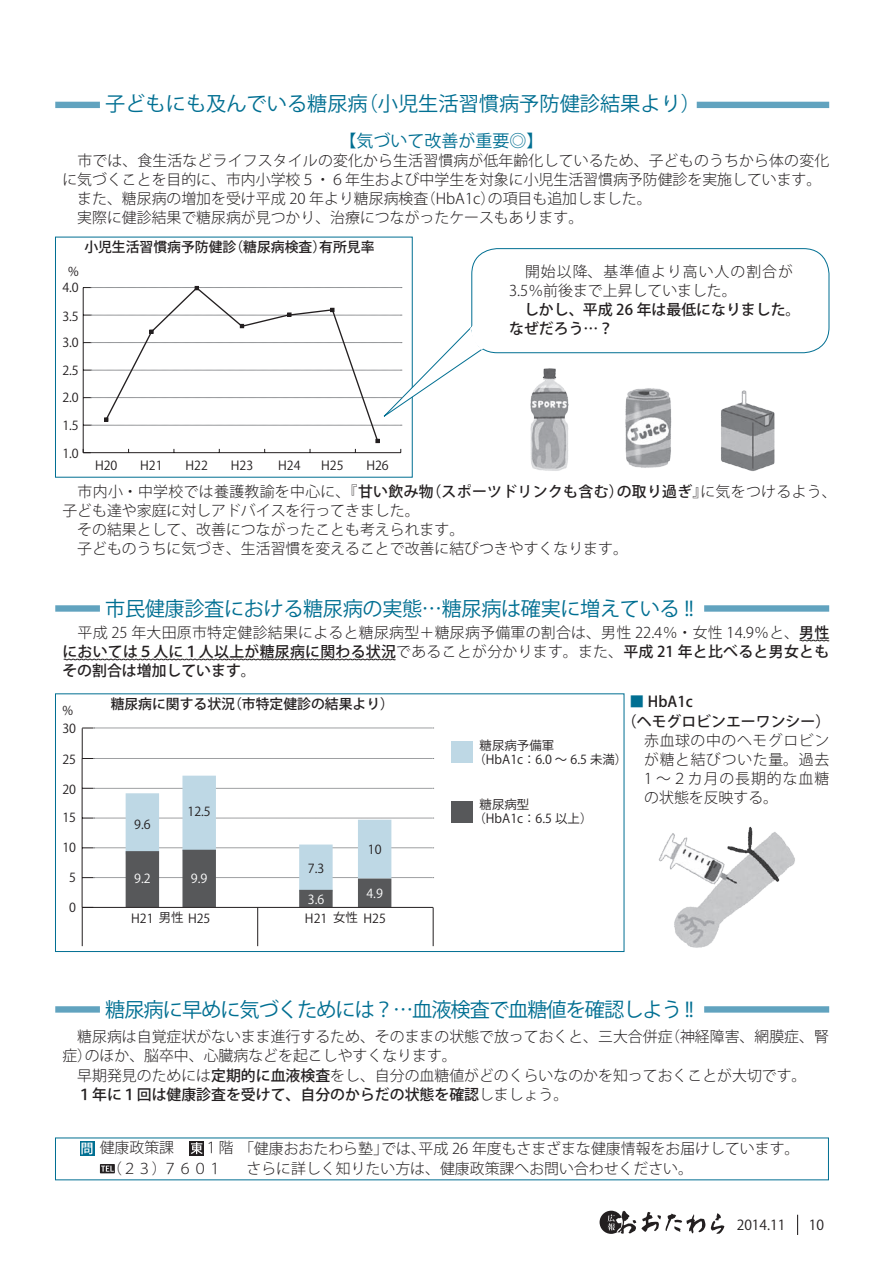
<style>
.page{position:relative;width:893px;height:1263px;background:#fff}
.page>*{position:absolute;margin:0;border:0;box-sizing:border-box;transform-origin:0 0}
.t1{font:20.25px "Koz Go Pro";letter-spacing:-.05em;color:#006f92}
.t2{font:20.25px "Koz Go Pro";letter-spacing:-.02em;color:#006f92}
.t3{font:20.25px "Koz Go Pro";color:#006f92}
.t4{font:16.95px "Koz Go Pro";color:#006f92}
.t5{font:300 14.85px/19.2px "Koz Go Pro";color:#231f20}
.t6{font:500 14.85px "Koz Go Pro";color:#231f20}
.t7{font:300 14.85px/19.2px "Koz Go Pro";letter-spacing:.065em;color:#231f20}
.t8{font:500 13.8px "Koz Go Pro";color:#231f20}
.t9{font:13.8px "Koz Go Pro";color:#231f20}
.t10{font:12.45px "Koz Go Pro";color:#231f20}
.t11{font:12.45px "Koz Go Pro";color:#fff}
.s1{font-weight:500}
.s2{color:#006f92}
.s3{font-weight:300}
</style>
<div class="page">
<div style="left:55px;top:694px;width:569px;height:258px;border:1px solid #006f92"></div>
<div style="left:472px;top:248px;width:357px;height:105px;border:1px solid #006f92;border-radius:26px"></div>
<div style="left:55px;top:102px;width:45px;height:6px;background:#61a3bf"></div>
<div style="left:55px;top:605px;width:45px;height:7px;background:#61a3bf"></div>
<div style="left:55px;top:1006px;width:45px;height:7px;background:#61a3bf"></div>
<div style="left:697px;top:102px;width:132px;height:6px;background:#61a3bf"></div>
<div style="left:704px;top:605px;width:125px;height:7px;background:#61a3bf"></div>
<div style="left:704px;top:1006px;width:125px;height:7px;background:#61a3bf"></div>
<svg style="left:799px;top:640px;width:31px;height:1px"></svg>
<img style="left:625px;top:388px;width:47px;height:80px">
<img style="left:530px;top:368px;width:39px;height:103px">
<img style="left:721px;top:390px;width:54px;height:81px">
<img style="left:658px;top:826px;width:137px;height:122px">
<hr style="left:83px;top:452px;width:318px;height:1px;background:#231f20">
<hr style="left:83px;top:288px;width:1px;height:165px;background:#231f20">
<svg style="left:83px;top:286px;width:415px;height:157px"></svg>
<div style="left:126px;top:793px;width:33px;height:61px;background:#bed8e5"></div>
<div style="left:299px;top:844px;width:34px;height:48px;background:#bed8e5;border:9px solid #bed8e5"></div>
<div style="left:358px;top:820px;width:33px;height:58px;background:#bed8e5"></div>
<div style="left:182px;top:776px;width:34px;height:75px;background:#bed8e5"></div>
<div style="left:126px;top:851px;width:33px;height:56px;background:#57585a"></div>
<div style="left:299px;top:890px;width:34px;height:17px;background:#57585a"></div>
<div style="left:358px;top:878px;width:33px;height:29px;background:#57585a"></div>
<div style="left:182px;top:850px;width:34px;height:57px;background:#57585a"></div>
<hr style="left:82px;top:758px;width:1px;height:149px;background:#231f20">
<svg style="left:83px;top:877px;width:351px;height:1px"></svg>
<svg style="left:83px;top:847px;width:351px;height:1px"></svg>
<svg style="left:83px;top:818px;width:351px;height:1px"></svg>
<svg style="left:83px;top:788px;width:351px;height:1px"></svg>
<svg style="left:83px;top:758px;width:351px;height:1px"></svg>
<hr style="left:83px;top:907px;width:350px;height:1px;background:#231f20">
<hr style="left:82px;top:907px;width:1px;height:39px;background:#231f20">
<hr style="left:82px;top:728px;width:1px;height:31px;background:#231f20">
<hr style="left:433px;top:907px;width:1px;height:39px;background:#231f20">
<hr style="left:257px;top:907px;width:1px;height:39px;background:#231f20">
<svg style="left:82px;top:728px;width:352px;height:1px"></svg>
<svg style="left:80px;top:1141px;width:14px;height:15px"></svg>
<svg style="left:81px;top:1143px;width:11px;height:11px"></svg>
<div style="left:189px;top:1140px;width:15px;height:15px;background:#231f20"></div>
<svg style="left:191px;top:1142px;width:12px;height:12px"></svg>
<svg style="left:100px;top:1164px;width:15px;height:9px"></svg>
<svg style="left:101px;top:1166px;width:13px;height:5px"></svg>
<div style="left:451px;top:741px;width:22px;height:22px;background:#bed8e5"></div>
<div style="left:451px;top:801px;width:22px;height:22px;background:#57585a"></div>
<svg style="left:63px;top:658px;width:333px;height:2px"></svg>
<svg style="left:711px;top:1213px;width:14px;height:21px"></svg>
<svg style="left:600px;top:1210px;width:105px;height:24px"></svg>
<svg style="left:797px;top:1215px;width:1px;height:20px"></svg>
<p class="t3" style="left:105px;top:91px;width:597px">子どもにも及んでいる糖尿病（小児生活習慣病予防健診結果より）</p>
<p class="t4" style="left:339px;top:129px;width:206px">【気づいて改善が重要◎】</p>
<p class="t5" style="left:62px;top:151px;width:768px">　市では、食生活などライフスタイルの変化から生活習慣病が低年齢化しているため、子どものうちから体の変化に気づくことを目的に、市内小学校５・６年生および中学生を対象に小児生活習慣病予防健診を実施しています。</p>
<p class="t5" style="left:62px;top:189px;width:591px">　また、糖尿病の増加を受け平成 20 年より糖尿病検査（HbA1c）の項目も追加しました。</p>
<p class="t5" style="left:62px;top:208px;width:522px">　実際に健診結果で糖尿病が見つかり、治療につながったケースもあります。</p>
<p class="t8" style="left:84px;top:238px;width:292px">小児生活習慣病予防健診（糖尿病検査）有所見率</p>
<p class="t10" style="left:68px;top:263px;width:12px">%</p>
<p class="t10" style="left:62px;top:279px;width:18px">4.0</p>
<p class="t10" style="left:62px;top:308px;width:18px">3.5</p>
<p class="t10" style="left:62px;top:335px;width:18px">3.0</p>
<p class="t10" style="left:62px;top:362px;width:18px">2.5</p>
<p class="t10" style="left:62px;top:389px;width:18px">2.0</p>
<p class="t10" style="left:62px;top:417px;width:18px">1.5</p>
<p class="t10" style="left:62px;top:445px;width:18px">1.0</p>
<p class="t10" style="left:95px;top:457px;width:24px">H20</p>
<p class="t10" style="left:140px;top:457px;width:24px">H21</p>
<p class="t10" style="left:186px;top:457px;width:24px">H22</p>
<p class="t10" style="left:231px;top:457px;width:24px">H23</p>
<p class="t10" style="left:278px;top:457px;width:24px">H24</p>
<p class="t10" style="left:321px;top:457px;width:24px">H25</p>
<p class="t10" style="left:366px;top:457px;width:24px">H26</p>
<p class="t7" style="left:509px;top:262px;width:285px">　開始以降、基準値より高い人の割合が<br>3.5％前後まで上昇していました。</p>
<p class="t6" style="left:524px;top:300px;width:278px">しかし、平成 26 年は最低になりました。</p>
<p class="t6" style="left:509px;top:319px;width:106px">なぜだろう…？</p>
<p class="t5" style="left:62px;top:482px;width:776px">　市内小・中学校では養護教諭を中心に、『<span class="s1">甘い飲み物（スポーツドリンクも含む）の取り過ぎ</span>』に気をつけるよう、子ども達や家庭に対しアドバイスを行ってきました。</p>
<p class="t5" style="left:62px;top:520px;width:403px">　その結果として、改善につながったことも考えられます。</p>
<p class="t5" style="left:62px;top:539px;width:567px">　子どものうちに気づき、生活習慣を変えることで改善に結びつきやすくなります。</p>
<p class="t2" style="left:105px;top:596px;width:590px">市民健康診査における糖尿病の実態…糖尿病は確実に増えている !!</p>
<p class="t5" style="left:62px;top:623px;width:768px;text-align:justify">　平成 25 年大田原市特定健診結果によると糖尿病型＋糖尿病予備軍の割合は、男性 22.4％・女性 14.9％と、<span class="s1">男性においては５人に１人以上が糖尿病に関わる状況</span>であることが分かります。また、<span class="s1">平成 21 年と比べると男女ともその割合は増加しています。</span></p>
<p class="t10" style="left:62px;top:703px;width:12px">%</p>
<p class="t10" style="left:62px;top:720px;width:15px">30</p>
<p class="t10" style="left:62px;top:751px;width:15px">25</p>
<p class="t10" style="left:62px;top:781px;width:15px">20</p>
<p class="t10" style="left:62px;top:810px;width:15px">15</p>
<p class="t10" style="left:62px;top:839px;width:15px">10</p>
<p class="t10" style="left:69px;top:869px;width:8px">5</p>
<p class="t10" style="left:69px;top:900px;width:8px">0</p>
<p class="t8" style="left:111px;top:695px;width:285px">糖尿病に関する状況（市特定健診の結果より）</p>
<p class="t10" style="left:134px;top:816px;width:18px">9.6</p>
<p class="t11" style="left:134px;top:870px;width:18px">9.2</p>
<p class="t10" style="left:188px;top:803px;width:25px">12.5</p>
<p class="t11" style="left:191px;top:870px;width:18px">9.9</p>
<p class="t10" style="left:131px;top:910px;width:81px">H21 男性 H25</p>
<p class="t10" style="left:308px;top:860px;width:18px">7.3</p>
<p class="t11" style="left:308px;top:891px;width:18px">3.6</p>
<p class="t10" style="left:368px;top:841px;width:15px">10</p>
<p class="t11" style="left:366px;top:885px;width:18px">4.9</p>
<p class="t10" style="left:305px;top:910px;width:24px">H21</p>
<p class="t10" style="left:333px;top:909px;width:26px">女性</p>
<p class="t10" style="left:363px;top:910px;width:24px">H25</p>
<p class="t10" style="left:480px;top:737px;width:76px">糖尿病予備軍</p>
<p class="t10" style="left:473px;top:751px;width:155px">（HbA1c：6.0 ～ 6.5 未満）</p>
<p class="t10" style="left:480px;top:797px;width:51px">糖尿病型</p>
<p class="t10" style="left:473px;top:811px;width:121px">（HbA1c：6.5 以上）</p>
<p class="t6" style="left:629px;top:692px;width:65px"><span class="s2">■</span> HbA1c</p>
<p class="t6" style="left:622px;top:711px;width:210px">（ヘモグロビンエーワンシー）</p>
<p class="t5" style="left:644px;top:731px;width:186px;text-align:justify">赤血球の中のヘモグロビンが糖と結びついた量。過去1 ～２カ月の長期的な血糖の状態を反映する。</p>
<p class="t1" style="left:105px;top:996px;width:590px">糖尿病に早めに気づくためには？…血液検査で血糖値を確認しよう !!</p>
<p class="t5" style="left:62px;top:1027px;width:768px">　糖尿病は自覚症状がないまま進行するため、そのままの状態で放っておくと、三大合併症（神経障害、網膜症、腎症）のほか、脳卒中、心臓病などを起こしやすくなります。</p>
<p class="t5" style="left:62px;top:1065px;width:746px">　早期発見のためには<span class="s1">定期的に血液検査</span>をし、自分の血糖値がどのくらいなのかを知っておくことが大切です。</p>
<p class="t6" style="left:77px;top:1085px;width:493px">１年に１回は健康診査を受けて、自分のからだの状態を確認<span class="s3">しましょう。</span></p>
<p class="t5" style="left:100px;top:1139px;width:701px">健康政策課　　１階「健康おおたわら塾」では、平成 26 年度もさまざまな健康情報をお届けしています。</p>
<p class="t5" style="left:247px;top:1159px;width:448px">さらに詳しく知りたい方は、健康政策課へお問い合わせください。</p>
<p class="t5" style="left:100px;top:1159px;width:124px">　（２３）７６０１</p>
<p class="t9" style="left:737px;top:1216px;width:50px">2014.11</p>
<p class="t9" style="left:809px;top:1216px;width:17px">10</p>
</div>
